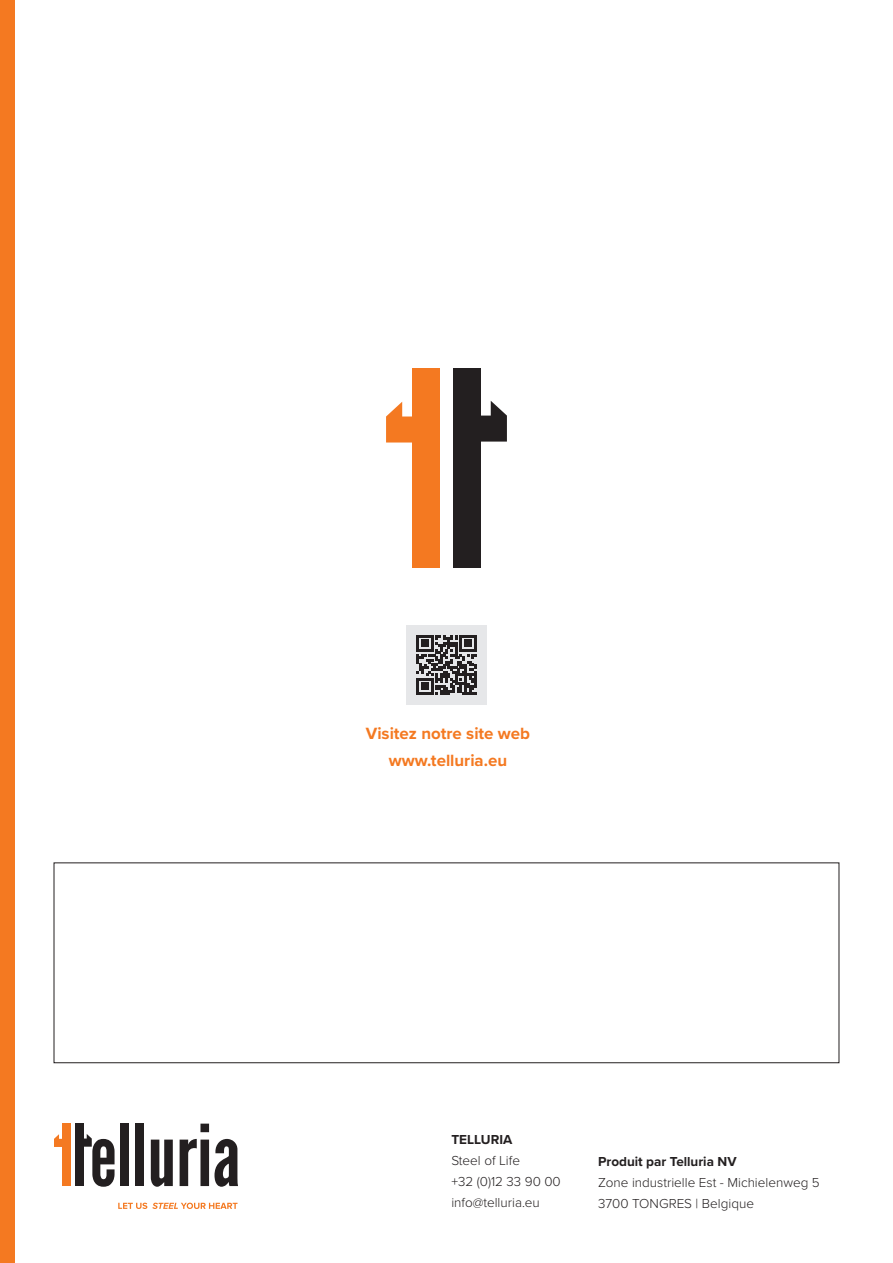
<style>
.page{position:relative;width:893px;height:1263px;background:#fff}
.page>*{position:absolute;margin:0;border:0;box-sizing:border-box;transform-origin:0 0}
.t1{font:700 16.8px/26.2px "Proxima Nova";color:#f47921;text-align:center}
.t2{font:300 13.5px/21px "Proxima Nova";color:#231f20}
.t3{font:700 13.5px "Proxima Nova";color:#231f20}
</style>
<div class="page">
<div style="left:54px;top:862px;width:785px;height:201px;border:1px solid #231f20"></div>
<div style="left:0;top:0;width:15px;height:1263px;background:#f47921"></div>
<div style="left:62px;top:1123px;width:9px;height:63px;background:#f47921"></div>
<div style="left:75px;top:1123px;width:9px;height:63px;background:#231f20"></div>
<div style="left:120px;top:1123px;width:9px;height:63px;background:#231f20"></div>
<div style="left:136px;top:1123px;width:8px;height:63px;background:#231f20"></div>
<svg style="left:151px;top:1139px;width:22px;height:48px"></svg>
<svg style="left:180px;top:1123px;width:58px;height:64px"></svg>
<svg style="left:84px;top:1134px;width:31px;height:53px"></svg>
<svg style="left:54px;top:1134px;width:8px;height:13px"></svg>
<svg style="left:118px;top:1203px;width:120px;height:6px"></svg>
<div style="left:407px;top:625px;width:79px;height:79px;background:#e6e7e9"></div>
<svg style="left:417px;top:635px;width:59px;height:60px"></svg>
<div style="left:412px;top:368px;width:28px;height:200px;background:#f47921"></div>
<div style="left:453px;top:368px;width:28px;height:200px;background:#231f20"></div>
<svg style="left:481px;top:401px;width:26px;height:41px"></svg>
<svg style="left:386px;top:402px;width:26px;height:40px"></svg>
<p class="t1" style="left:366px;top:720px;width:166px">Visitez notre site web www.telluria.eu</p>
<p class="t3" style="left:451px;top:1129px;width:62px">TELLURIA</p>
<p class="t2" style="left:451px;top:1149px;width:111px">Steel of Life<br>+32 (0)12 33 90 00 info@telluria.eu</p>
<p class="t3" style="left:598px;top:1151px;width:140px">Produit par Telluria NV</p>
<p class="t2" style="left:598px;top:1171px;width:223px">Zone industrielle Est - Michielenweg 5<br>3700 TONGRES | Belgique</p>
</div>
